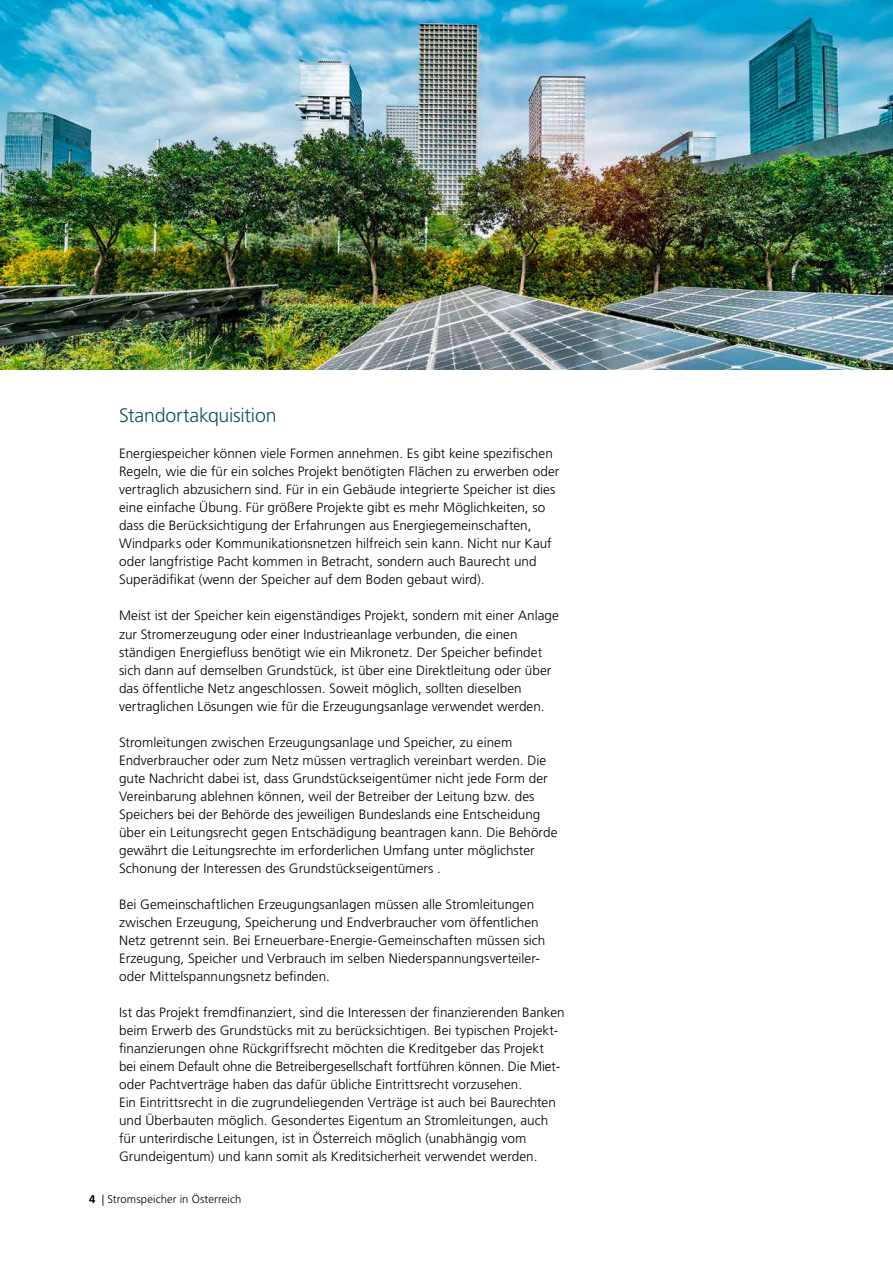
<style>
.page{position:relative;width:893px;height:1263px;background:#fff}
.page>*{position:absolute;margin:0;border:0;box-sizing:border-box;transform-origin:0 0}
.t1{font:300 19.5px "Frutiger LT Pro";letter-spacing:-.01em;color:#0d535f}
.t2{font:300 13.5px/18px "Frutiger LT Pro";letter-spacing:.005em;color:#000}
.t3{font:300 11.25px "Frutiger LT Pro";letter-spacing:.01em;color:#000}
.s1{font-weight:700}
</style>
<div class="page">
<img style="left:0;top:0;width:893px;height:370px">
<h1 class="t1" style="left:119px;top:404px;width:159px">Standortakquisition</h1>
<p class="t2" style="left:119px;top:445px;width:442px">Energiespeicher können viele Formen annehmen. Es gibt keine spezifischen Regeln, wie die für ein solches Projekt benötigten Flächen zu erwerben oder vertraglich abzusichern sind. Für in ein Gebäude integrierte Speicher ist dies eine einfache Übung. Für größere Projekte gibt es mehr Möglichkeiten, so dass die Berücksichtigung der Erfahrungen aus Energiegemeinschaften, Windparks oder Kommunikationsnetzen hilfreich sein kann. Nicht nur Kauf oder langfristige Pacht kommen in Betracht, sondern auch Baurecht und Superädifikat (wenn der Speicher auf dem Boden gebaut wird).</p>
<p class="t2" style="left:119px;top:607px;width:441px">Meist ist der Speicher kein eigenständiges Projekt, sondern mit einer Anlage zur Stromerzeugung oder einer Industrieanlage verbunden, die einen ständigen Energiefluss benötigt wie ein Mikronetz. Der Speicher befindet sich dann auf demselben Grundstück, ist über eine Direktleitung oder über das öffentliche Netz angeschlossen. Soweit möglich, sollten dieselben vertraglichen Lösungen wie für die Erzeugungsanlage verwendet werden.</p>
<p class="t2" style="left:119px;top:733px;width:440px">Stromleitungen zwischen Erzeugungsanlage und Speicher, zu einem Endverbraucher oder zum Netz müssen vertraglich vereinbart werden. Die gute Nachricht dabei ist, dass Grundstückseigentümer nicht jede Form der Vereinbarung ablehnen können, weil der Betreiber der Leitung bzw. des Speichers bei der Behörde des jeweiligen Bundeslands eine Entscheidung über ein Leitungsrecht gegen Entschädigung beantragen kann. Die Behörde gewährt die Leitungsrechte im erforderlichen Umfang unter möglichster Schonung der Interessen des Grundstückseigentümers .</p>
<p class="t2" style="left:119px;top:895px;width:428px">Bei Gemeinschaftlichen Erzeugungsanlagen müssen alle Stromleitungen zwischen Erzeugung, Speicherung und Endverbraucher vom öffentlichen Netz getrennt sein. Bei Erneuerbare-Energie-Gemeinschaften müssen sich Erzeugung, Speicher und Verbrauch im selben Niederspannungsverteiler&shy;oder Mittelspannungsnetz befinden.</p>
<p class="t2" style="left:119px;top:1003px;width:447px">Ist das Projekt fremdfinanziert, sind die Interessen der finanzierenden Banken beim Erwerb des Grundstücks mit zu berücksichtigen. Bei typischen Projekt&shy;finanzierungen ohne Rückgriffsrecht möchten die Kreditgeber das Projekt<br>bei einem Default ohne die Betreibergesellschaft fortführen können. Die Miet&shy;oder Pachtverträge haben das dafür übliche Eintrittsrecht vorzusehen.<br>Ein Eintrittsrecht in die zugrundeliegenden Verträge ist auch bei Baurechten und Überbauten möglich. Gesondertes Eigentum an Stromleitungen, auch für unterirdische Leitungen, ist in Österreich möglich (unabhängig vom Grundeigentum) und kann somit als Kreditsicherheit verwendet werden.</p>
<p class="t3" style="left:89px;top:1193px;width:154px"><span class="s1">4</span> | Stromspeicher in Österreich</p>
</div>
